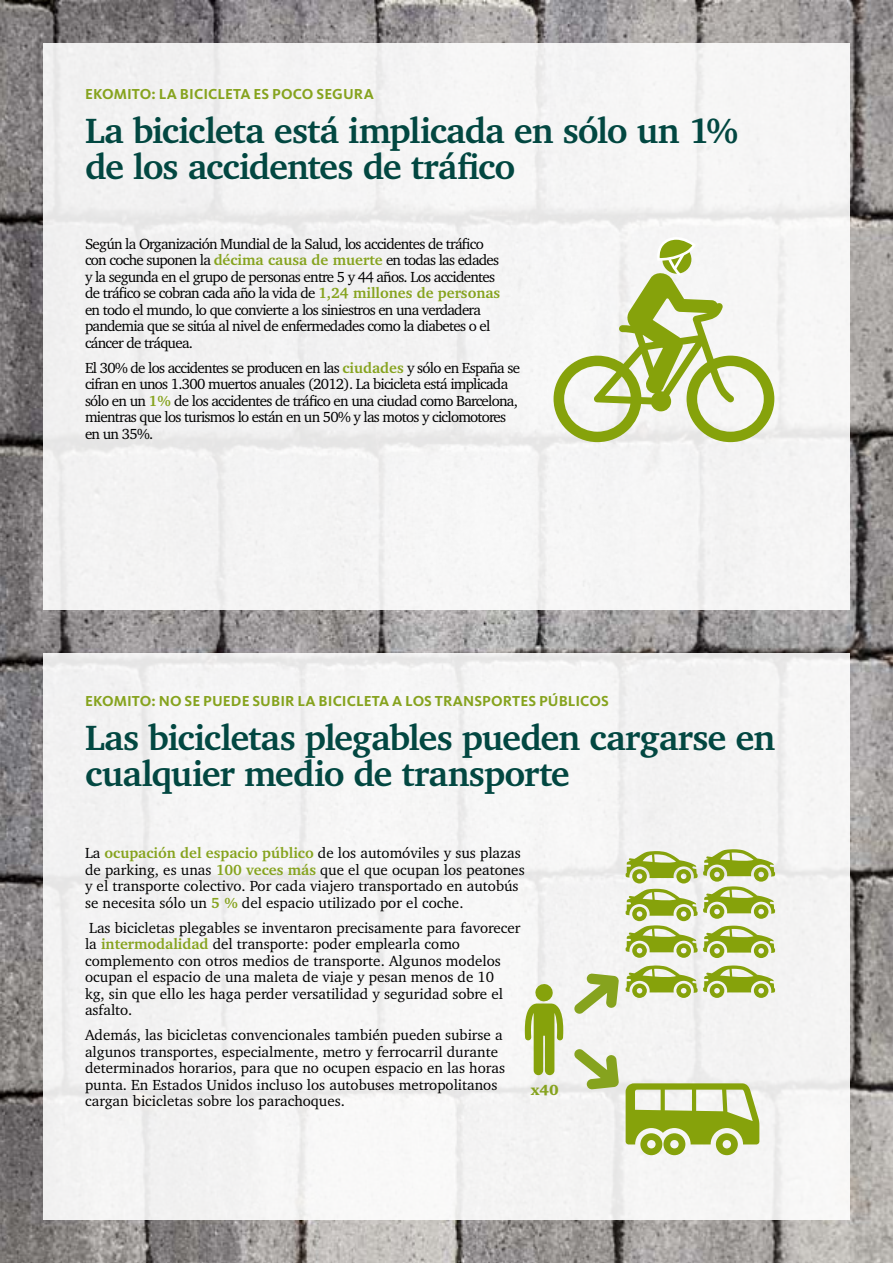
<style>
.page{position:relative;width:893px;height:1263px;background:#fff}
.page>*{position:absolute;margin:0;border:0;box-sizing:border-box;transform-origin:0 0}
.t1{font:700 36px/36px "Charter IT Cby BT";letter-spacing:-.025em;color:#024741}
.t2{font:15px/16.5px "Charter IT Cby BT";color:#000}
.t3{font:15px/16.5px "Charter IT Cby BT";letter-spacing:-.05em;color:#000}
.t4{font:15px "Kievit Bold SC";letter-spacing:.005em;color:#86a31e}
.t5{font:900 15px "Charter IT Cby BT";color:#86a31e}
.s1{font-weight:700;color:#86a31e}
</style>
<div class="page">
<img style="left:0;top:0;width:893px;height:1263px">
<div style="left:43px;top:43px;width:807px;height:566px;background:#f4f3f4"></div>
<div style="left:43px;top:653px;width:807px;height:567px;background:#f5f4f4"></div>
<svg style="left:554px;top:237px;width:220px;height:205px"></svg>
<svg style="left:626px;top:1083px;width:133px;height:72px"></svg>
<svg style="left:525px;top:983px;width:38px;height:92px"></svg>
<svg style="left:625px;top:965px;width:150px;height:33px"></svg>
<svg style="left:625px;top:849px;width:150px;height:109px"></svg>
<svg style="left:574px;top:973px;width:45px;height:41px"></svg>
<svg style="left:574px;top:1049px;width:45px;height:40px"></svg>
<p class="t4" style="left:85px;top:85px;width:290px">EKOMITO: LA BICICLETA ES POCO SEGURA</p>
<h1 class="t1" style="left:85px;top:112px;width:654px">La bicicleta está implicada en sólo un 1% de los accidentes de tráfico</h1>
<p class="t3" style="left:85px;top:235px;width:417px">Según la Organización Mundial de la Salud, los accidentes de tráfico con coche suponen la <span class="s1">décima causa de muerte</span> en todas las edades y la segunda en el grupo de personas entre 5 y 44 años. Los accidentes de tráfico se cobran cada año la vida de <span class="s1">1,24 millones de personas </span>en todo el mundo, lo que convierte a los siniestros en una verdadera pandemia que se sitúa al nivel de enfermedades como la diabetes o el cáncer de tráquea.</p>
<p class="t3" style="left:85px;top:359px;width:437px">El 30% de los accidentes se producen en las <span class="s1">ciudades</span> y sólo en España se cifran en unos 1.300 muertos anuales (2012). La bicicleta está implicada sólo en un <span class="s1">1%</span> de los accidentes de tráfico en una ciudad como Barcelona, mientras que los turismos lo están en un 50% y las motos y ciclomotores en un 35%.</p>
<p class="t4" style="left:85px;top:692px;width:525px">EKOMITO: NO SE PUEDE SUBIR LA BICICLETA A LOS TRANSPORTES PÚBLICOS</p>
<h1 class="t1" style="left:85px;top:719px;width:692px">Las bicicletas plegables pueden cargarse en cualquier medio de transporte</h1>
<p class="t2" style="left:85px;top:844px;width:441px">La <span class="s1">ocupación del espacio público</span> de los automóviles y sus plazas de parking, es unas <span class="s1">100 veces más</span> que el que ocupan los peatones y el transporte colectivo. Por cada viajero transportado en autobús se necesita sólo un <span class="s1">5 %</span> del espacio utilizado por el coche.</p>
<p class="t2" style="left:85px;top:919px;width:437px">Las bicicletas plegables se inventaron precisamente para favorecer la <span class="s1">intermodalidad</span> del transporte: poder emplearla como complemento con otros medios de transporte. Algunos modelos ocupan el espacio de una maleta de viaje y pesan menos de 10<br>kg, sin que ello les haga perder versatilidad y seguridad sobre el asfalto.</p>
<p class="t2" style="left:85px;top:1026px;width:422px">Además, las bicicletas convencionales también pueden subirse a algunos transportes, especialmente, metro y ferrocarril durante determinados horarios, para que no ocupen espacio en las horas punta. En Estados Unidos incluso los autobuses metropolitanos cargan bicicletas sobre los parachoques.</p>
<p class="t5" style="left:531px;top:1081px;width:30px">x40</p>
</div>
